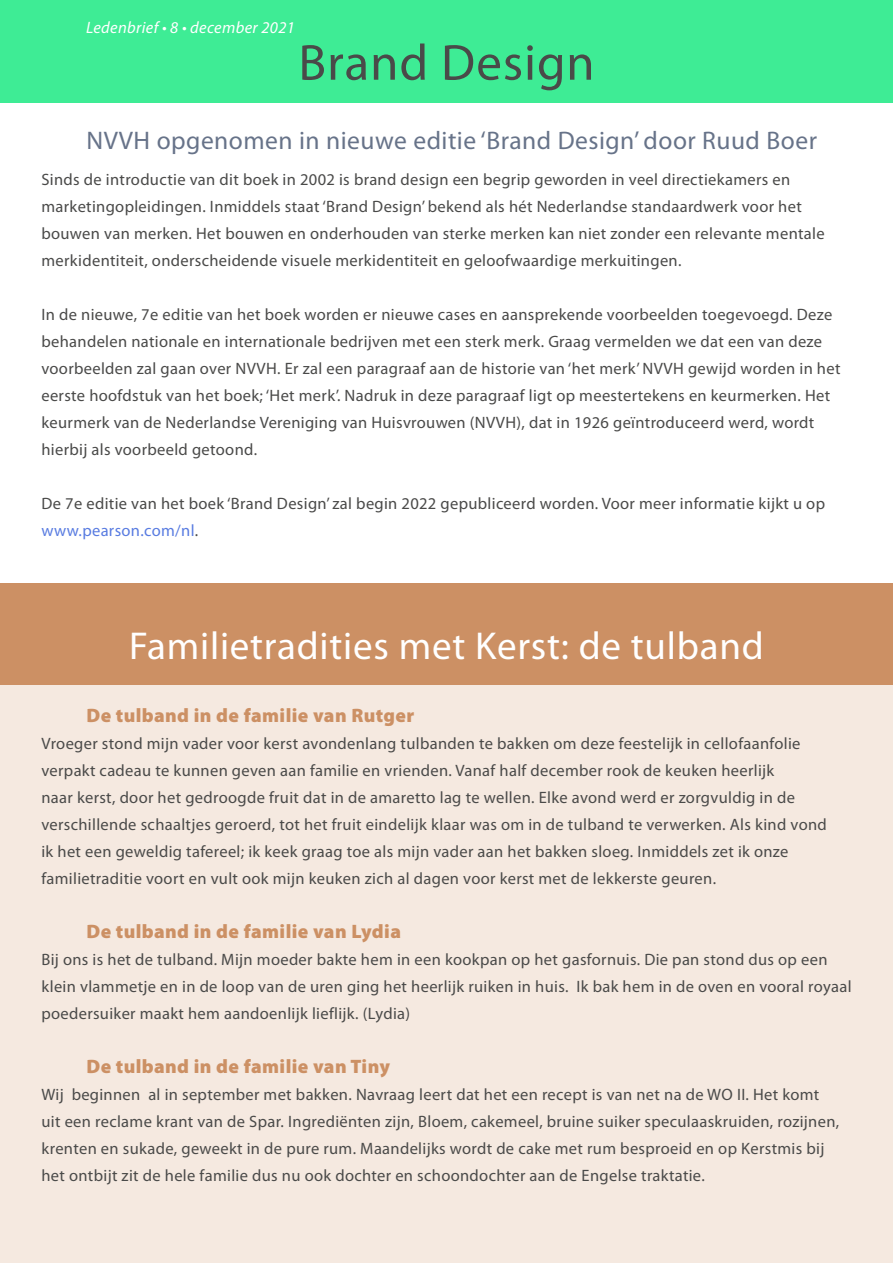
<style>
.page{position:relative;width:893px;height:1263px;background:#fff}
.page>*{position:absolute;margin:0;border:0;box-sizing:border-box;transform-origin:0 0}
.t1{font:51px "Myriad Pro";letter-spacing:.02em;color:#4a4a49}
.t2{font:39px "Myriad Pro";letter-spacing:.02em;color:#fff}
.t3{font:25.5px "Myriad Pro";letter-spacing:.02em;color:#677389}
.t4{font:900 19.5px "Myriad Pro";letter-spacing:.02em;color:#cc9064}
.t5{font:16.5px/27px "Myriad Pro";letter-spacing:.02em;color:#4a4a49}
.t6{font:italic 16.5px "Myriad Pro";letter-spacing:.02em;color:#fff}
.s1{color:#597ce1}
</style>
<div class="page">
<div style="left:0;top:0;width:893px;height:102px;background:#3eec95"></div>
<div style="left:0;top:584px;width:893px;height:102px;background:#cc9064"></div>
<div style="left:0;top:686px;width:893px;height:577px;background:#f5e9e0"></div>
<p class="t6" style="left:86px;top:19px;width:210px">Ledenbrief • 8 • december 2021</p>
<h1 class="t1" style="left:298px;top:35px;width:298px">Brand Design</h1>
<h3 class="t3" style="left:86px;top:126px;width:732px">NVVH opgenomen in nieuwe editie ‘Brand Design’ door Ruud Boer</h3>
<p class="t5" style="left:41px;top:166px;width:785px">Sinds de introductie van dit boek in 2002 is brand design een begrip geworden in veel directiekamers en marketingopleidingen. Inmiddels staat ‘Brand Design’ bekend als hét Nederlandse standaardwerk voor het bouwen van merken. Het bouwen en onderhouden van sterke merken kan niet zonder een relevante mentale merkidentiteit, onderscheidende visuele merkidentiteit en geloofwaardige merkuitingen.</p>
<p class="t5" style="left:41px;top:301px;width:800px">In de nieuwe, 7e editie van het boek worden er nieuwe cases en aansprekende voorbeelden toegevoegd. Deze behandelen nationale en internationale bedrijven met een sterk merk. Graag vermelden we dat een van deze voorbeelden zal gaan over NVVH. Er zal een paragraaf aan de historie van ‘het merk’ NVVH gewijd worden in het eerste hoofdstuk van het boek; ‘Het merk’. Nadruk in deze paragraaf ligt op meestertekens en keurmerken. Het keurmerk van de Nederlandse Vereniging van Huisvrouwen (NVVH), dat in 1926 geïntroduceerd werd, wordt hierbij als voorbeeld getoond.</p>
<p class="t5" style="left:41px;top:490px;width:785px">De 7e editie van het boek ‘Brand Design’ zal begin 2022 gepubliceerd worden. Voor meer informatie kijkt u op <span class="s1">www.pearson.com/nl</span>.</p>
<h2 class="t2" style="left:129px;top:624px;width:636px">Familietradities met Kerst: de tulband</h2>
<p class="t4" style="left:86px;top:704px;width:329px">De tulband in de familie van Rutger</p>
<p class="t5" style="left:41px;top:730px;width:787px">Vroeger stond mijn vader voor kerst avondenlang tulbanden te bakken om deze feestelijk in cellofaanfolie verpakt cadeau te kunnen geven aan familie en vrienden. Vanaf half december rook de keuken heerlijk<br>naar kerst, door het gedroogde fruit dat in de amaretto lag te wellen. Elke avond werd er zorgvuldig in de verschillende schaaltjes geroerd, tot het fruit eindelijk klaar was om in de tulband te verwerken. Als kind vond ik het een geweldig tafereel; ik keek graag toe als mijn vader aan het bakken sloeg. Inmiddels zet ik onze familietraditie voort en vult ook mijn keuken zich al dagen voor kerst met de lekkerste geuren.</p>
<p class="t4" style="left:86px;top:920px;width:316px">De tulband in de familie van Lydia</p>
<p class="t5" style="left:41px;top:946px;width:812px">Bij ons is het de tulband. Mijn moeder bakte hem in een kookpan op het gasfornuis. Die pan stond dus op een klein vlammetje en in de loop van de uren ging het heerlijk ruiken in huis. Ik bak hem in de oven en vooral royaal poedersuiker maakt hem aandoenlijk lieflijk. (Lydia)</p>
<p class="t4" style="left:86px;top:1055px;width:305px">De tulband in de familie van Tiny</p>
<p class="t5" style="left:41px;top:1081px;width:799px">Wij beginnen al in september met bakken. Navraag leert dat het een recept is van net na de WO II. Het komt uit een reclame krant van de Spar. Ingrediënten zijn, Bloem, cakemeel, bruine suiker speculaaskruiden, rozijnen, krenten en sukade, geweekt in de pure rum. Maandelijks wordt de cake met rum besproeid en op Kerstmis bij het ontbijt zit de hele familie dus nu ook dochter en schoondochter aan de Engelse traktatie.</p>
</div>
